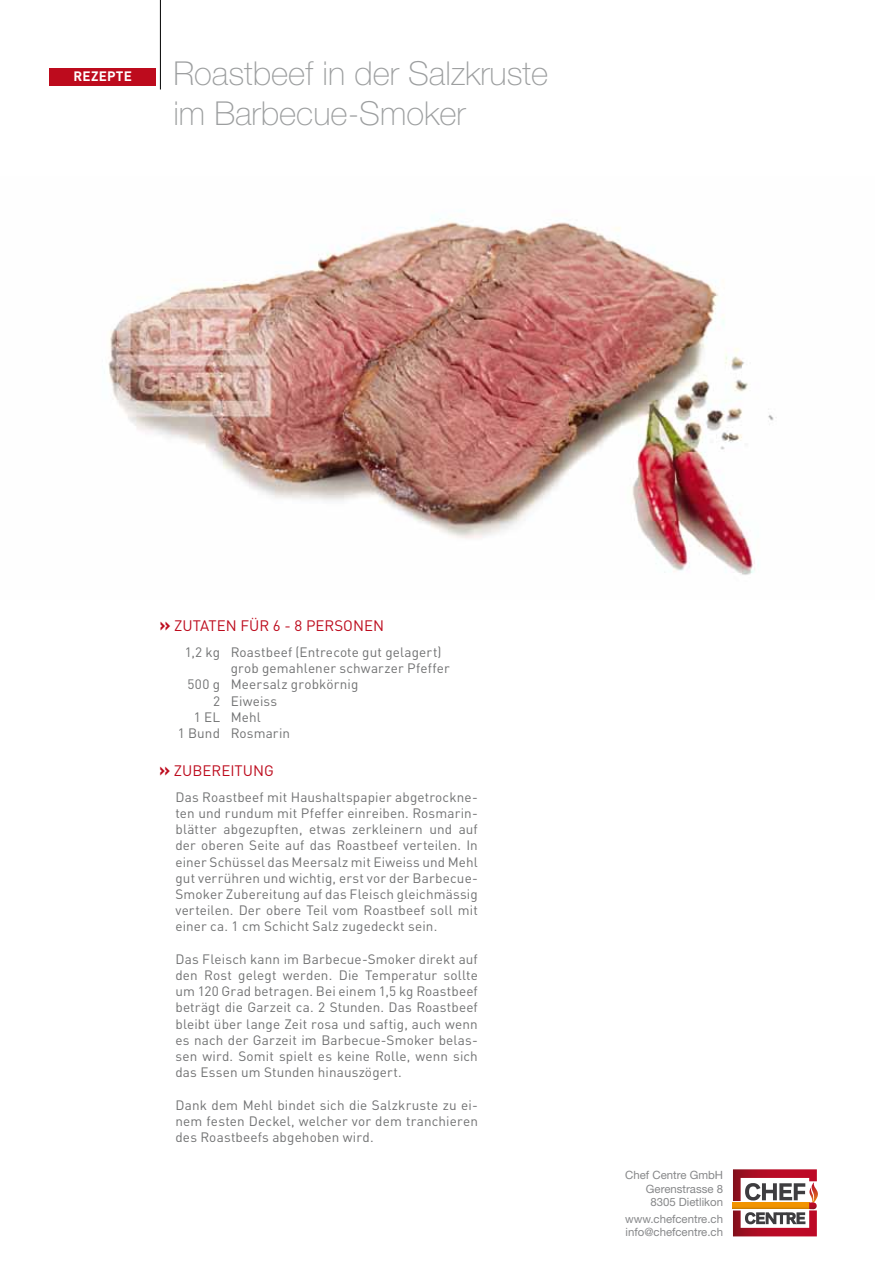
<style>
.page{position:relative;width:893px;height:1263px;background:#fff}
.page>*{position:absolute;margin:0;border:0;box-sizing:border-box;transform-origin:0 0}
.t1{font:100 33px/39.6px "Helvetica Neue";color:#9c9e9f}
.t2{font:15px "DIN";color:#bd0b1d}
.t3{font:13.5px/16.2px "DIN";letter-spacing:.01em;color:#707172;text-align:justify}
.t4{font:700 13.5px "DIN";letter-spacing:.015em;color:#fff}
.t5{font:11.4px/13.6px "Helvetica Neue";color:#87888a;text-align:right}
.s1{font-weight:700;font-size:18px}
</style>
<div class="page">
<img style="left:108px;top:217px;width:669px;height:358px">
<div style="left:50px;top:68px;width:106px;height:17px;background:#bd0b1d"></div>
<hr style="left:160px;top:0;width:1px;height:89px;background:#000">
<svg style="left:733px;top:1169px;width:85px;height:67px"></svg>
<p class="t4" style="left:74px;top:68px;width:60px">REZEPTE</p>
<h1 class="t1" style="left:173px;top:54px;width:376px">Roastbeef in der Salzkruste im Barbecue-Smoker</h1>
<p class="t2" style="left:160px;top:617px;width:226px"><span class="s1">»</span> ZUTATEN FÜR 6 - 8 PERSONEN</p>
<p class="t3" style="left:185px;top:644px;width:258px">1,2 kg Roastbeef (Entrecote gut gelagert)</p>
<p class="t3" style="left:231px;top:660px;width:221px">grob gemahlener schwarzer Pfeffer</p>
<p class="t3" style="left:187px;top:676px;width:172px">500 g Meersalz grobkörnig</p>
<p class="t3" style="left:213px;top:692px;width:66px">2 Eiweiss</p>
<p class="t3" style="left:194px;top:708px;width:69px">1 EL Mehl</p>
<p class="t3" style="left:178px;top:725px;width:114px">1 Bund Rosmarin</p>
<p class="t2" style="left:159px;top:761px;width:44px"><span class="s1">»</span> ZUbereitung</p>
<p class="t3" style="left:175px;top:789px;width:304px">Das Roastbeef mit Haushaltspapier abgetrockne&shy;ten und rundum mit Pfeffer einreiben. Rosmarin&shy;blätter abgezupften, etwas zerkleinern und auf der oberen Seite auf das Roastbeef verteilen. In einer Schüssel das Meersalz mit Eiweiss und Mehl gut verrühren und wichtig, erst vor der Barbecue-Smoker Zubereitung auf das Fleisch gleichmässig verteilen. Der obere Teil vom Roastbeef soll mit einer ca. 1 cm Schicht Salz zugedeckt sein.</p>
<p class="t3" style="left:175px;top:951px;width:304px">Das Fleisch kann im Barbecue-Smoker direkt auf den Rost gelegt werden. Die Temperatur sollte um 120 Grad betragen. Bei einem 1,5 kg Roastbeef beträgt die Garzeit ca. 2 Stunden. Das Roastbeef bleibt über lange Zeit rosa und saftig, auch wenn es nach der Garzeit im Barbecue-Smoker belas&shy;sen wird. Somit spielt es keine Rolle, wenn sich das Essen um Stunden hinauszögert.</p>
<p class="t3" style="left:175px;top:1096px;width:304px">Dank dem Mehl bindet sich die Salzkruste zu ei&shy;nem festen Deckel, welcher vor dem tranchieren des Roastbeefs abgehoben wird.</p>
<p class="t5" style="left:625px;top:1168px;width:99px">Chef Centre GmbH<br>Gerenstrasse 8<br>8305 Dietlikon</p>
<p class="t5" style="left:625px;top:1212px;width:99px;text-align:left">www.chefcentre.ch info@chefcentre.ch</p>
</div>
